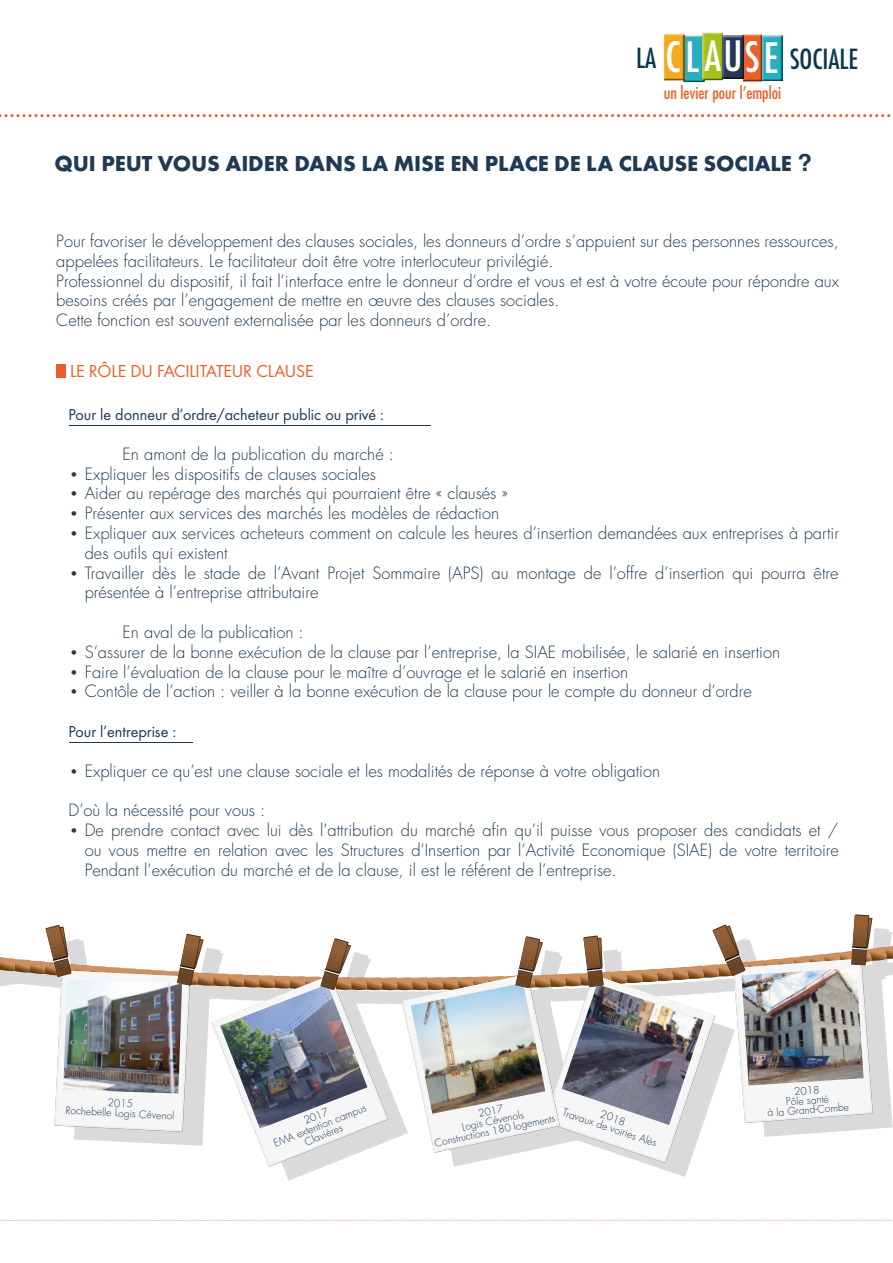
<style>
.page{position:relative;width:893px;height:1263px;background:#fff}
.page>*{position:absolute;margin:0;border:0;box-sizing:border-box;transform-origin:0 0}
.t1{font:condensed 27px "Futura";color:#0b384f}
.t2{font:700 22.5px "Futura";letter-spacing:-.005em;color:#203a53}
.t3{font:18px "Futura Boo";letter-spacing:-.005em;color:#eb6029}
.t4{font:condensed 16.8px "Futura";color:#ec622a}
.t5{font:300 16.5px/19.8px "Futura";color:#203a53}
.t6{font:16.5px "Futura Boo";color:#203a53}
.t7{font:300 10.35px/9.8px "Futura";color:#203a53;text-align:center}
.t8{font:300 10.2px/10.1px "Futura";color:#203a53;text-align:center}
.s1{font-size:40.65px;color:#fff}
.s2{font-family:"Helvetica";font-size:24px}
.s3{font-weight:700}
</style>
<div class="page">
<svg style="left:0;top:114px;width:891px;height:3px"></svg>
<img style="left:762px;top:36px;width:20px;height:44px">
<img style="left:743px;top:34px;width:19px;height:47px">
<img style="left:683px;top:36px;width:21px;height:46px">
<img style="left:664px;top:34px;width:20px;height:46px">
<img style="left:683px;top:36px;width:1px;height:44px">
<img style="left:703px;top:33px;width:20px;height:47px">
<img style="left:703px;top:36px;width:1px;height:44px">
<img style="left:723px;top:36px;width:21px;height:42px">
<div style="left:56px;top:364px;width:9px;height:14px;background:#eb6029"></div>
<hr style="left:69px;top:425px;width:362px;height:1px;background:#203a53">
<hr style="left:69px;top:742px;width:124px;height:1px;background:#203a53">
<svg style="left:0;top:1220px;width:892px;height:1px"></svg>
<img style="left:0;top:914px;width:893px;height:267px">
<h1 class="t1" style="left:636px;top:43px;width:223px">LA <span class="s1">CL AUSE</span> SOCIALE</h1>
<p class="t4" style="left:664px;top:83px;width:119px">un levier pour l’emploi</p>
<h2 class="t2" style="left:54px;top:148px;width:759px">QUI PEUT VOUS AIDER DANS LA MISE EN PLACE DE LA CLAUSE SOCIALE <span class="s2">?</span></h2>
<p class="t5" style="left:56px;top:232px;width:784px">Pour favoriser le développement des clauses sociales, les donneurs d’ordre s’appuient sur des personnes ressources, appelées facilitateurs. Le facilitateur doit être votre interlocuteur privilégié.<br>Professionnel du dispositif, il fait l’interface entre le donneur d’ordre et vous et est à votre écoute pour répondre aux besoins créés par l’engagement de mettre en œuvre des clauses sociales.<br>Cette fonction est souvent externalisée par les donneurs d’ordre.</p>
<p class="t3" style="left:70px;top:358px;width:245px">LE RÔLE DU FACILITATEUR CLAUSE</p>
<p class="t6" style="left:69px;top:403px;width:317px">Pour le donneur d’ordre/acheteur public ou privé :</p>
<p class="t5" style="left:123px;top:444px;width:273px">En amont de la publication du marché :</p>
<p class="t5" style="left:69px;top:464px;width:309px"><span class="s3">•</span> Expliquer les dispositifs de clauses sociales</p>
<p class="t5" style="left:69px;top:484px;width:441px"><span class="s3">•</span> Aider au repérage des marchés qui pourraient être « clausés »</p>
<p class="t5" style="left:69px;top:504px;width:432px"><span class="s3">•</span> Présenter aux services des marchés les modèles de rédaction</p>
<p class="t5" style="left:85px;top:524px;width:756px;text-indent:-16px"><span class="s3">•</span> Expliquer aux services acheteurs comment on calcule les heures d’insertion demandées aux entreprises à partir des outils qui existent</p>
<p class="t5" style="left:85px;top:563px;width:755px;text-indent:-16px"><span class="s3">•</span> Travailler dès le stade de l’Avant Projet Sommaire (APS) au montage de l’offre d’insertion qui pourra être présentée à l’entreprise attributaire</p>
<p class="t5" style="left:123px;top:623px;width:183px">En aval de la publication :</p>
<p class="t5" style="left:69px;top:642px;width:713px"><span class="s3">•</span> S’assurer de la bonne exécution de la clause par l’entreprise, la SIAE mobilisée, le salarié en insertion</p>
<p class="t5" style="left:69px;top:662px;width:561px"><span class="s3">•</span> Faire l’évaluation de la clause pour le maître d’ouvrage et le salarié en insertion</p>
<p class="t5" style="left:69px;top:682px;width:685px"><span class="s3">•</span> Contôle de l’action : veiller à la bonne exécution de la clause pour le compte du donneur d’ordre</p>
<p class="t6" style="left:69px;top:720px;width:109px">Pour l’entreprise :</p>
<p class="t5" style="left:69px;top:761px;width:593px"><span class="s3">•</span> Expliquer ce qu’est une clause sociale et les modalités de réponse à votre obligation</p>
<p class="t5" style="left:69px;top:801px;width:198px">D’où la nécessité pour vous :</p>
<p class="t5" style="left:85px;top:821px;width:756px;text-align:justify;text-indent:-16px"><span class="s3">•</span> De prendre contact avec lui dès l’attribution du marché afin qu’il puisse vous proposer des candidats et / ou vous mettre en relation avec les Structures d’Insertion par l’Activité Economique (SIAE) de votre territoire Pendant l’exécution du marché et de la clause, il est le référent de l’entreprise.</p>
<p class="t7" style="left:66px;top:1096px;width:110px;rotate:3deg">2015<br>Rochebelle Logis Cévenol</p>
<p class="t7" style="left:269px;top:1130px;width:100px;rotate:-22deg">2017<br>EMA extention campus<br>Clavières</p>
<p class="t8" style="left:430px;top:1119px;width:125px;rotate:-12deg">2017<br>Logis Cévenols<br>Constructions 180 logements</p>
<p class="t7" style="left:565px;top:1107px;width:100px;rotate:19deg">Travaux de voiries Alès</p>
<p class="t7" style="left:602px;top:1109px;width:27px;rotate:19deg">2018</p>
<p class="t7" style="left:766px;top:1089px;width:83px;rotate:-4deg">2018<br>Pôle santé<br>à la Grand-Combe</p>
</div>
